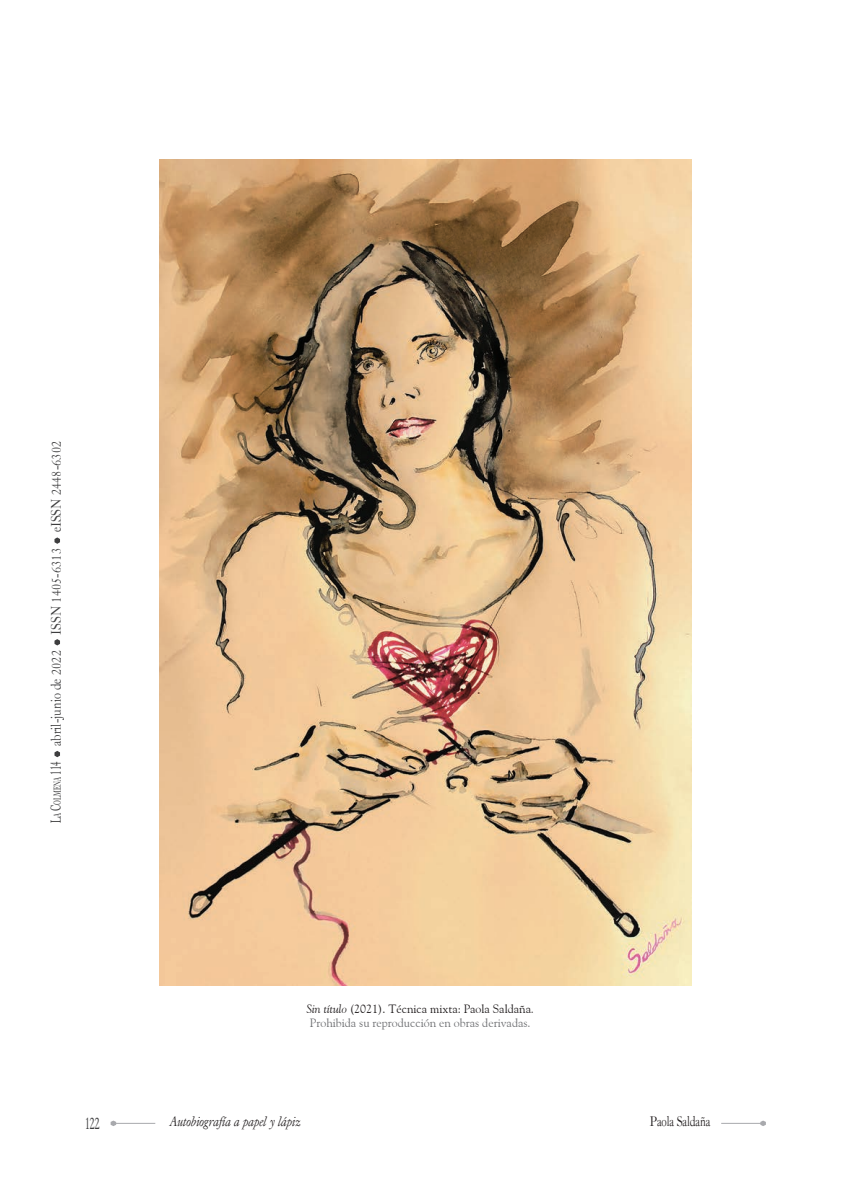
<style>
.page{position:relative;width:851px;height:1191px;background:#fff}
.page>*{position:absolute;margin:0;border:0;box-sizing:border-box;transform-origin:0 0}
.t1{font:16.5px "Dutch 766 BT Roman A";color:#3e3e3f;scale:.6 1}
.t2{font:15px "Caslon Old Face BT";color:#3e3e3f;scale:.9 1}
.t3{font:italic 15px "Caslon Old Face BT";color:#231f20;scale:.9 1}
.t4{font:15px "Caslon Old Face BT";letter-spacing:-.01em;color:#231f20;scale:.8 1}
.FICHA_TÉCNICA{font:12px "Goudy Old Style BT";color:#231f20}
.FICHA_TÉCNICA-2{font:12px "Goudy Old Style BT";color:#6f7073}
.s1{font-family:"Dutch 766 BT Roman A"}
.s2{font-family:"Dutch 766 BT Roman A";font-size:10.5px}
.s3{font-style:italic}
</style>
<div class="page">
<svg style="left:759px;top:1120px;width:7px;height:6px"></svg>
<hr style="left:721px;top:1123px;width:42px;height:1px;background:#a8a9ad">
<svg style="left:110px;top:1120px;width:7px;height:6px"></svg>
<hr style="left:113px;top:1123px;width:42px;height:1px;background:#a8a9ad">
<svg style="left:54px;top:537px;width:6px;height:7px"></svg>
<svg style="left:54px;top:639px;width:6px;height:7px"></svg>
<svg style="left:54px;top:751px;width:6px;height:7px"></svg>
<img style="left:159px;top:159px;width:532px;height:826px">
<p class="t2" style="left:47px;top:823px;width:427px;rotate:-90deg"><span class="s1">L</span><span class="s2">a</span> <span class="s1">C</span><span class="s2">olmena</span> <span class="s1">114</span> abril-junio de 2022 ISSN 1405-6313 eISSN 2448-6302</p>
<p class="FICHA_TÉCNICA" style="left:306px;top:1001px;width:229px"><span class="s3">Sin título</span> (2021). Técnica mixta: Paola Saldaña<span class="s3">.</span></p>
<p class="FICHA_TÉCNICA-2" style="left:310px;top:1015px;width:222px">Prohibida su reproducción en obras derivadas.</p>
<p class="t1" style="left:85px;top:1113px;width:26px">122</p>
<p class="t3" style="left:170px;top:1113px;width:147px">Autobiografía a papel y lápiz</p>
<p class="t4" style="left:649px;top:1112px;width:77px">Paola Saldaña</p>
</div>
